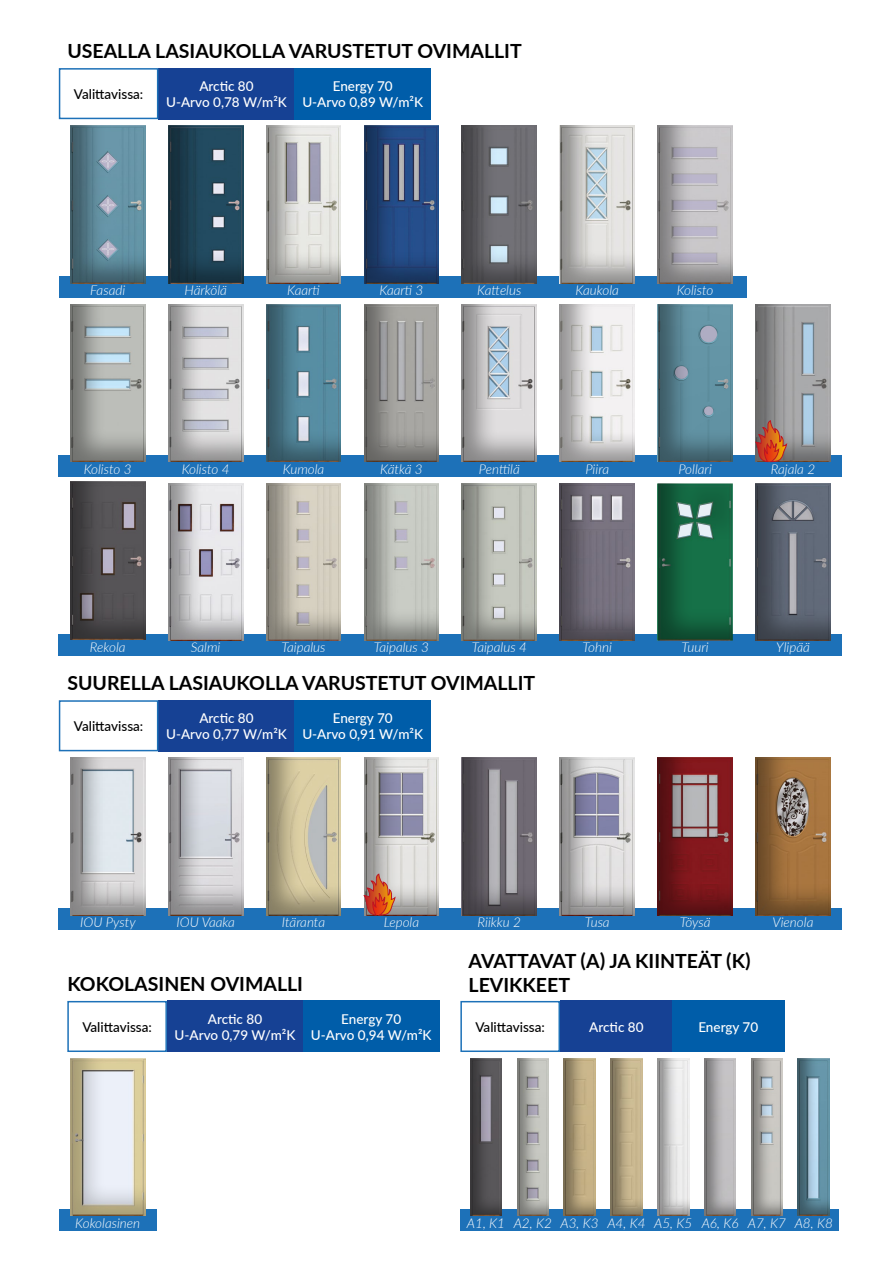
<style>
.page{position:relative;width:893px;height:1263px;background:#fff}
.page>*{position:absolute;margin:0;border:0;box-sizing:border-box;transform-origin:0 0}
.t1{font:700 19.5px/23.4px "Lato";color:#000}
.t2{font:italic 300 13.5px "Lato";color:#fff}
.t3{font:500 13.5px/16.2px "Lato";color:#fff;text-align:center}
.t4{font:500 13.5px "Lato";color:#000}
</style>
<div class="page">
<div style="left:59px;top:1209px;width:98px;height:22px;background:#1d71b8"></div>
<div style="left:70px;top:1057px;width:77px;height:160px;background:#000;opacity:.25"></div>
<div style="left:460px;top:1209px;width:379px;height:22px;background:#1d71b8"></div>
<div style="left:564px;top:1057px;width:34px;height:161px;background:#000;opacity:.4"></div>
<div style="left:610px;top:1057px;width:34px;height:161px;background:#000;opacity:.4"></div>
<div style="left:517px;top:1057px;width:34px;height:161px;background:#000;opacity:.4"></div>
<div style="left:657px;top:1057px;width:34px;height:161px;background:#000;opacity:.4"></div>
<div style="left:704px;top:1057px;width:34px;height:161px;background:#000;opacity:.4"></div>
<div style="left:470px;top:1057px;width:34px;height:161px;background:#000;opacity:.4"></div>
<div style="left:798px;top:1057px;width:34px;height:161px;background:#000;opacity:.4"></div>
<div style="left:750px;top:1057px;width:35px;height:161px;background:#000;opacity:.4"></div>
<div style="left:59px;top:909px;width:783px;height:21px;background:#1d71b8"></div>
<div style="left:59px;top:634px;width:783px;height:21px;background:#1d71b8"></div>
<div style="left:59px;top:455px;width:783px;height:22px;background:#1d71b8"></div>
<div style="left:59px;top:277px;width:687px;height:21px;background:#1d71b8"></div>
<div style="left:559px;top:757px;width:78px;height:161px;background:#000;opacity:.4"></div>
<div style="left:754px;top:757px;width:78px;height:160px;background:#000;opacity:.4"></div>
<div style="left:363px;top:758px;width:78px;height:159px;background:#000;opacity:.4"></div>
<div style="left:168px;top:757px;width:78px;height:160px;background:#000;opacity:.4"></div>
<div style="left:462px;top:756px;width:76px;height:161px;background:#000;opacity:.4"></div>
<div style="left:658px;top:756px;width:76px;height:161px;background:#000;opacity:.4"></div>
<div style="left:266px;top:757px;width:77px;height:161px;background:#000;opacity:.4"></div>
<div style="left:69px;top:757px;width:78px;height:161px;background:#000;opacity:.4"></div>
<div style="left:755px;top:304px;width:78px;height:160px;background:#000;opacity:.4"></div>
<div style="left:266px;top:124px;width:77px;height:161px;background:#000;opacity:.4"></div>
<div style="left:560px;top:304px;width:75px;height:160px;background:#000;opacity:.4"></div>
<div style="left:461px;top:125px;width:78px;height:161px;background:#000;opacity:.4"></div>
<div style="left:265px;top:304px;width:78px;height:160px;background:#000;opacity:.4"></div>
<div style="left:559px;top:483px;width:78px;height:160px;background:#000;opacity:.4"></div>
<div style="left:461px;top:483px;width:78px;height:160px;background:#000;opacity:.4"></div>
<div style="left:168px;top:483px;width:77px;height:159px;background:#000;opacity:.4"></div>
<div style="left:168px;top:124px;width:78px;height:161px;background:#000;opacity:.4"></div>
<div style="left:658px;top:304px;width:76px;height:161px;background:#000;opacity:.4"></div>
<div style="left:69px;top:480px;width:78px;height:161px;background:#000;opacity:.4"></div>
<div style="left:265px;top:483px;width:78px;height:160px;background:#000;opacity:.4"></div>
<div style="left:363px;top:483px;width:78px;height:160px;background:#000;opacity:.4"></div>
<div style="left:461px;top:304px;width:78px;height:159px;background:#000;opacity:.4"></div>
<div style="left:69px;top:125px;width:78px;height:161px;background:#000;opacity:.4"></div>
<div style="left:657px;top:125px;width:77px;height:160px;background:#000;opacity:.4"></div>
<div style="left:168px;top:304px;width:77px;height:160px;background:#000;opacity:.4"></div>
<div style="left:560px;top:125px;width:76px;height:161px;background:#000;opacity:.4"></div>
<div style="left:70px;top:304px;width:77px;height:160px;background:#000;opacity:.4"></div>
<div style="left:364px;top:124px;width:77px;height:161px;background:#000;opacity:.4"></div>
<div style="left:364px;top:303px;width:77px;height:161px;background:#000;opacity:.4"></div>
<div style="left:756px;top:482px;width:76px;height:160px;background:#000;opacity:.4"></div>
<svg style="left:756px;top:421px;width:31px;height:41px"></svg>
<svg style="left:364px;top:874px;width:31px;height:41px"></svg>
<div style="left:658px;top:483px;width:76px;height:160px;background:#000;opacity:.4"></div>
<div style="left:158px;top:68px;width:137px;height:51px;background:#164194"></div>
<div style="left:295px;top:68px;width:136px;height:51px;background:#005da9"></div>
<div style="left:59px;top:68px;width:99px;height:51px;border:2px solid #1d71b8"></div>
<div style="left:158px;top:700px;width:137px;height:51px;background:#164194"></div>
<div style="left:295px;top:700px;width:136px;height:51px;background:#005da9"></div>
<div style="left:59px;top:700px;width:99px;height:51px;border:2px solid #1d71b8"></div>
<div style="left:167px;top:1001px;width:136px;height:51px;background:#164194"></div>
<div style="left:303px;top:1001px;width:136px;height:51px;background:#005da9"></div>
<div style="left:67px;top:1001px;width:100px;height:51px;border:2px solid #1d71b8"></div>
<div style="left:560px;top:1001px;width:113px;height:51px;background:#164194"></div>
<div style="left:672px;top:1001px;width:113px;height:51px;background:#005da9"></div>
<div style="left:460px;top:1001px;width:100px;height:51px;border:2px solid #1d71b8"></div>
<h1 class="t1" style="left:67px;top:39px;width:456px">USEALLA LASIAUKOLLA VARUSTETUT OVIMALLIT</h1>
<p class="t3" style="left:166px;top:77px;width:122px">Arctic 80<br>U-Arvo 0,78 W/m²K</p>
<p class="t3" style="left:302px;top:77px;width:122px">Energy 70<br>U-Arvo 0,89 W/m²K</p>
<p class="t4" style="left:74px;top:84px;width:71px">Valittavissa:</p>
<p class="t2" style="left:477px;top:281px;width:46px">Kattelus</p>
<p class="t2" style="left:90px;top:281px;width:36px">Fasadi</p>
<p class="t2" style="left:677px;top:281px;width:38px">Kolisto</p>
<p class="t2" style="left:184px;top:281px;width:44px">Härkölä</p>
<p class="t2" style="left:576px;top:281px;width:45px">Kaukola</p>
<p class="t2" style="left:379px;top:281px;width:46px">Kaarti 3</p>
<p class="t2" style="left:287px;top:281px;width:34px">Kaarti</p>
<p class="t2" style="left:84px;top:459px;width:49px">Kolisto 3</p>
<p class="t2" style="left:182px;top:459px;width:49px">Kolisto 4</p>
<p class="t2" style="left:283px;top:459px;width:43px">Kumola</p>
<p class="t2" style="left:380px;top:459px;width:44px">Kätkä 3</p>
<p class="t2" style="left:479px;top:459px;width:42px">Penttilä</p>
<p class="t2" style="left:585px;top:459px;width:25px">Piira</p>
<p class="t2" style="left:678px;top:459px;width:35px">Pollari</p>
<p class="t2" style="left:771px;top:459px;width:46px">Rajala 2</p>
<p class="t2" style="left:90px;top:638px;width:37px">Rekola</p>
<p class="t2" style="left:281px;top:638px;width:46px">Taipalus</p>
<p class="t2" style="left:374px;top:638px;width:57px">Taipalus 3</p>
<p class="t2" style="left:191px;top:638px;width:31px">Salmi</p>
<p class="t2" style="left:472px;top:638px;width:57px">Taipalus 4</p>
<p class="t2" style="left:582px;top:638px;width:31px">Tohni</p>
<p class="t2" style="left:682px;top:638px;width:29px">Tuuri</p>
<p class="t2" style="left:776px;top:638px;width:35px">Ylipää</p>
<h1 class="t1" style="left:67px;top:671px;width:469px">SUURELLA LASIAUKOLLA VARUSTETUT OVIMALLIT</h1>
<p class="t4" style="left:74px;top:717px;width:71px">Valittavissa:</p>
<p class="t3" style="left:166px;top:709px;width:122px">Arctic 80<br>U-Arvo 0,77 W/m²K</p>
<p class="t3" style="left:302px;top:709px;width:122px">Energy 70<br>U-Arvo 0,91 W/m²K</p>
<p class="t2" style="left:80px;top:913px;width:57px">IOU Pysty</p>
<p class="t2" style="left:176px;top:913px;width:60px">IOU Vaaka</p>
<p class="t2" style="left:282px;top:913px;width:45px">Itäranta</p>
<p class="t2" style="left:384px;top:913px;width:37px">Lepola</p>
<p class="t2" style="left:478px;top:913px;width:45px">Riikku 2</p>
<p class="t2" style="left:585px;top:913px;width:26px">Tusa</p>
<p class="t2" style="left:680px;top:913px;width:32px">Töysä</p>
<p class="t2" style="left:773px;top:913px;width:42px">Vienola</p>
<h1 class="t1" style="left:67px;top:971px;width:237px">KOKOLASINEN OVIMALLI</h1>
<h1 class="t1" style="left:469px;top:948px;width:284px">AVATTAVAT (A) JA KIINTEÄT (K)<br>LEVIKKEET</h1>
<p class="t3" style="left:175px;top:1010px;width:122px">Arctic 80<br>U-Arvo 0,79 W/m²K</p>
<p class="t3" style="left:311px;top:1010px;width:122px">Energy 70<br>U-Arvo 0,94 W/m²K</p>
<p class="t4" style="left:82px;top:1017px;width:71px">Valittavissa:</p>
<p class="t4" style="left:475px;top:1017px;width:71px">Valittavissa:</p>
<p class="t3" style="left:589px;top:1018px;width:56px">Arctic 80</p>
<p class="t3" style="left:698px;top:1018px;width:61px">Energy 70</p>
<p class="t2" style="left:75px;top:1213px;width:66px">Kokolasinen</p>
<p class="t2" style="left:467px;top:1213px;width:367px">A1, K1 A2, K2 A3, K3 A4, K4 A5, K5 A6, K6 A7, K7 A8, K8</p>
</div>
